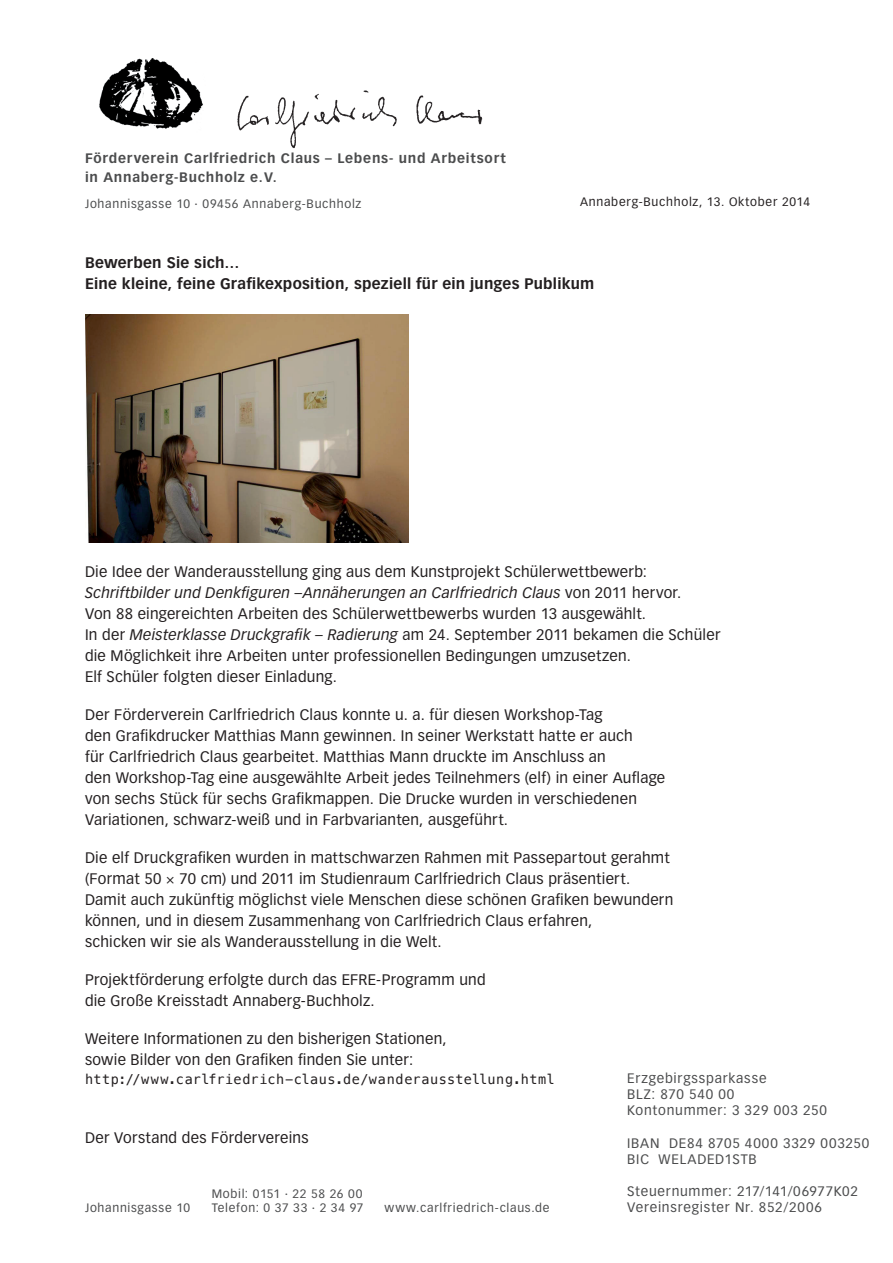
<style>
.page{position:relative;width:893px;height:1263px;background:#fff}
.page>*{position:absolute;margin:0;border:0;box-sizing:border-box;transform-origin:0 0}
.t1{font:15px/21px "Vectora LT";letter-spacing:.015em;color:#231f20}
.t2{font:700 15px/21px "Vectora LT";letter-spacing:.02em;color:#231f20}
.t3{font:13.5px/16.2px "Vectora LT";letter-spacing:.06em;color:#4b4c4d}
.t4{font:700 13.5px/19.2px "Vectora LT";letter-spacing:.055em;color:#4b4c4d}
.t5{font:13.5px "Menlo";letter-spacing:.035em;color:#231f20}
.t6{font:12px/14.4px "Vectora LT";letter-spacing:.06em;color:#4b4c4d}
.t7{font:12px "Vectora LT";letter-spacing:.06em;color:#231f20}
.s1{font-style:italic}
</style>
<div class="page">
<img style="left:237px;top:90px;width:246px;height:59px">
<img style="left:99px;top:58px;width:104px;height:71px">
<img style="left:85px;top:314px;width:323px;height:229px">
<p class="t4" style="left:85px;top:149px;width:422px">Förderverein Carlfriedrich Claus – Lebens- und Arbeitsort in Annaberg-Buchholz e. V.</p>
<p class="t6" style="left:85px;top:197px;width:278px">Johannisgasse 10 · 09456 Annaberg-Buchholz</p>
<p class="t7" style="left:580px;top:195px;width:231px">Annaberg-Buchholz, 13. Oktober 2014</p>
<p class="t2" style="left:85px;top:252px;width:511px">Bewerben Sie sich…<br>Eine kleine, feine Grafikexposition, speziell für ein junges Publikum</p>
<p class="t1" style="left:85px;top:561px;width:637px">Die Idee der Wanderausstellung ging aus dem Kunstprojekt Schülerwettbewerb:<br><span class="s1">Schriftbilder und Denkfiguren –Annäherungen an Carlfriedrich Claus</span> von 2011 hervor.<br>Von 88 eingereichten Arbeiten des Schülerwettbewerbs wurden 13 ausgewählt.<br>In der <span class="s1">Meisterklasse Druckgrafik – Radierung</span> am 24. September 2011 bekamen die Schüler die Möglichkeit ihre Arbeiten unter professionellen Bedingungen umzusetzen.<br>Elf Schüler folgten dieser Einladung.</p>
<p class="t1" style="left:85px;top:704px;width:582px">Der Förderverein Carlfriedrich Claus konnte u. a. für diesen Workshop-Tag<br>den Grafikdrucker Matthias Mann gewinnen. In seiner Werkstatt hatte er auch<br>für Carlfriedrich Claus gearbeitet. Matthias Mann druckte im Anschluss an<br>den Workshop-Tag eine ausgewählte Arbeit jedes Teilnehmers (elf) in einer Auflage von sechs Stück für sechs Grafikmappen. Die Drucke wurden in verschiedenen Variationen, schwarz-weiß und in Farbvarianten, ausgeführt.</p>
<p class="t1" style="left:85px;top:847px;width:590px">Die elf Druckgrafiken wurden in mattschwarzen Rahmen mit Passepartout gerahmt (Format 50 × 70 cm) und 2011 im Studienraum Carlfriedrich Claus präsentiert.<br>Damit auch zukünftig möglichst viele Menschen diese schönen Grafiken bewundern können, und in diesem Zusammenhang von Carlfriedrich Claus erfahren,<br>schicken wir sie als Wanderausstellung in die Welt.</p>
<p class="t1" style="left:85px;top:969px;width:402px">Projektförderung erfolgte durch das EFRE-Programm und die Große Kreisstadt Annaberg-Buchholz.</p>
<p class="t1" style="left:85px;top:1028px;width:363px">Weitere Informationen zu den bisherigen Stationen, sowie Bilder von den Grafiken finden Sie unter:</p>
<p class="t5" style="left:85px;top:1070px;width:471px">http://www.carlfriedrich-claus.de/wanderausstellung.html</p>
<p class="t3" style="left:627px;top:1070px;width:201px">Erzgebirgssparkasse<br>BLZ: 870 540 00<br>Kontonummer: 3 329 003 250</p>
<p class="t3" style="left:627px;top:1135px;width:244px">IBAN DE84 8705 4000 3329 003250<br>BIC WELADED1STB</p>
<p class="t3" style="left:627px;top:1183px;width:232px">Steuernummer: 217/141/06977K02<br>Vereinsregister Nr. 852/2006</p>
<p class="t1" style="left:85px;top:1127px;width:225px">Der Vorstand des Fördervereins</p>
<p class="t6" style="left:212px;top:1186px;width:153px">Mobil: 0151 · 22 58 26 00<br>Telefon: 0 37 33 · 2 34 97</p>
<p class="t6" style="left:384px;top:1200px;width:167px">www.carlfriedrich-claus.de</p>
<p class="t6" style="left:85px;top:1201px;width:107px">Johannisgasse 10</p>
</div>
